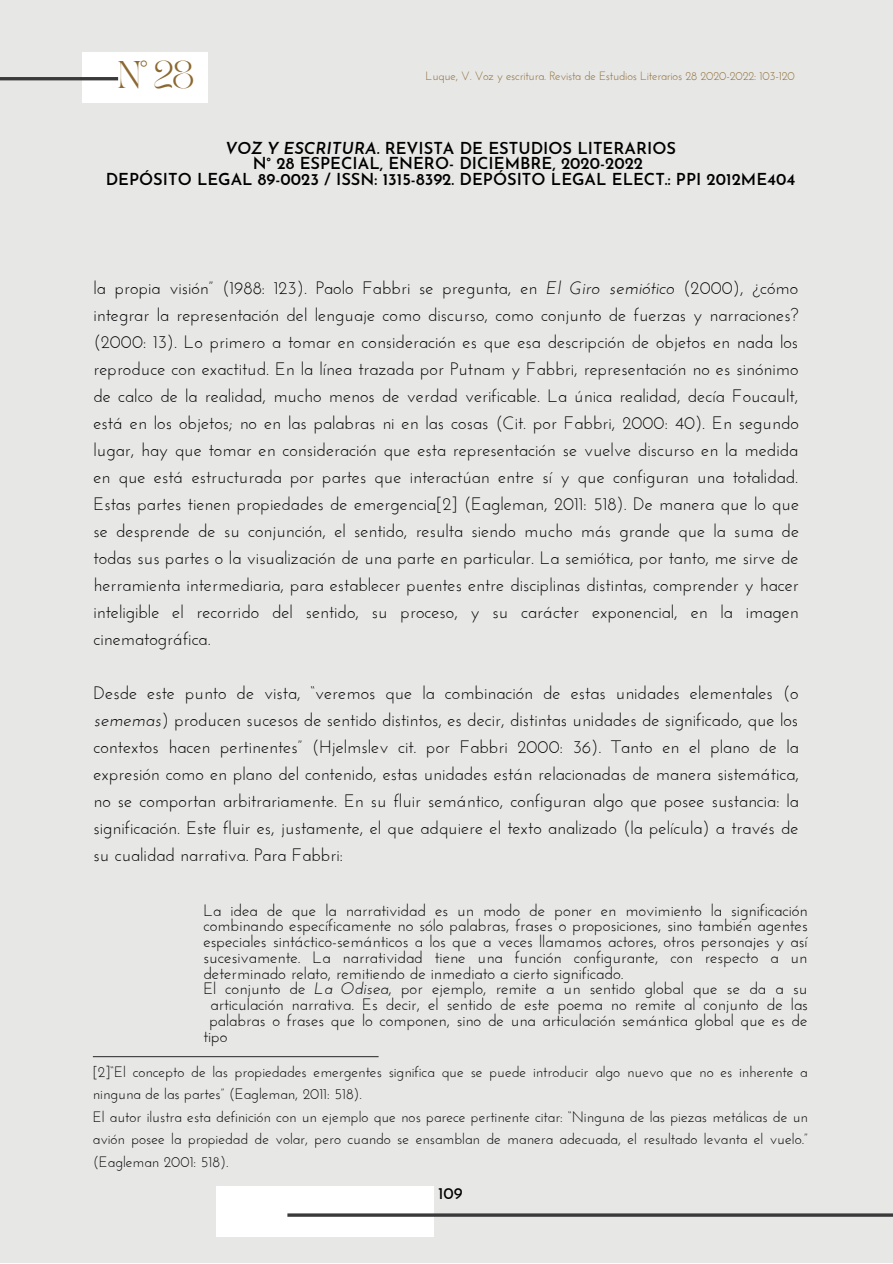
<style>
.page{position:relative;width:893px;height:1264px;background:#fff}
.page>*{position:absolute;margin:0;border:0;box-sizing:border-box;transform-origin:0 0}
.t1{font:27px "TAN PEARL Regular";color:#8b6830}
.t2{font:18px/27px "Josefin Sans";color:#000;text-align:justify}
.t3{font:16.5px "Josefin Sans";color:#000}
.t4{font:600 16.5px/15.8px "Josefin Sans";color:#000;text-align:center}
.t5{font:16.5px "Josefin Sans";color:#000}
.t6{font:15px/22.5px "Josefin Sans";letter-spacing:-.005em;color:#000}
.t7{font:12px "Josefin Sans";letter-spacing:-.02em;color:#8b6830}
.s1{font-style:italic}
</style>
<div class="page">
<div style="left:0;top:0;width:892px;height:1262px;background:#e7e7e6"></div>
<div style="left:216px;top:1186px;width:218px;height:50px;background:#fff"></div>
<hr style="left:287px;top:1213px;width:605px;height:3px;background:#3b3a3b">
<hr style="left:93px;top:1056px;width:285px;height:1px;background:#3b3a3b">
<div style="left:82px;top:53px;width:126px;height:50px;background:#fff"></div>
<hr style="left:0;top:77px;width:118px;height:3px;background:#3b3a3b">
<h1 class="t1" style="left:118px;top:61px;width:79px">N° 28</h1>
<p class="t7" style="left:425px;top:71px;width:371px">Luque, V. Voz y escritura. Revista de Estudios Literarios 28 2020-2022: 103-120</p>
<p class="t4" style="left:106px;top:141px;width:691px"><span class="s1">VOZ Y ESCRITURA.</span> REVISTA DE ESTUDIOS LITERARIOS<br>N° 28 ESPECIAL, ENERO- DICIEMBRE, 2020-2022<br>DEPÓSITO LEGAL 89-0023 / ISSN: 1315-8392. DEPÓSITO LEGAL ELECT.: PPI 2012ME404</p>
<p class="t2" style="left:93px;top:276px;width:707px">la propia visión” (1988: 123). Paolo Fabbri se pregunta, en <span class="s1">El Giro semiótico</span> (2000), ¿cómo integrar la representación del lenguaje como discurso, como conjunto de fuerzas y narraciones? (2000: 13). Lo primero a tomar en consideración es que esa descripción de objetos en nada los reproduce con exactitud. En la línea trazada por Putnam y Fabbri, representación no es sinónimo de calco de la realidad, mucho menos de verdad verificable. La única realidad, decía Foucault, está en los objetos; no en las palabras ni en las cosas (Cit. por Fabbri, 2000: 40). En segundo lugar, hay que tomar en consideración que esta representación se vuelve discurso en la medida en que está estructurada por partes que interactúan entre sí y que configuran una totalidad.<br>Estas partes tienen propiedades de emergencia[2] (Eagleman, 2011: 518). De manera que lo que se desprende de su conjunción, el sentido, resulta siendo mucho más grande que la suma de todas sus partes o la visualización de una parte en particular. La semiótica, por tanto, me sirve de herramienta intermediaria, para establecer puentes entre disciplinas distintas, comprender y hacer inteligible el recorrido del sentido, su proceso, y su carácter exponencial, en la imagen cinematográfica.</p>
<p class="t2" style="left:93px;top:680px;width:707px">Desde este punto de vista, “veremos que la combinación de estas unidades elementales (o <span class="s1">sememas</span>) producen sucesos de sentido distintos, es decir, distintas unidades de significado, que los contextos hacen pertinentes” (Hjelmslev cit. por Fabbri 2000: 36). Tanto en el plano de la expresión como en plano del contenido, estas unidades están relacionadas de manera sistemática, no se comportan arbitrariamente. En su fluir semántico, configuran algo que posee sustancia: la significación. Este fluir es, justamente, el que adquiere el texto analizado (la película) a través de su cualidad narrativa. Para Fabbri:</p>
<p class="t3" style="left:203px;top:903px;width:606px">La idea de que la narratividad es un modo de poner en movimiento la significación</p>
<p class="t3" style="left:203px;top:919px;width:606px">combinando específicamente no sólo palabras, frases o proposiciones, sino también agentes</p>
<p class="t3" style="left:203px;top:934px;width:606px">especiales sintáctico-semánticos a los que a veces llamamos actores, otros personajes y así</p>
<p class="t3" style="left:203px;top:950px;width:605px">sucesivamente. La narratividad tiene una función configurante, con respecto a un</p>
<p class="t3" style="left:203px;top:966px;width:421px">determinado relato, remitiendo de inmediato a cierto significado.</p>
<p class="t3" style="left:203px;top:982px;width:605px">El conjunto de <span class="s1">La Odisea</span>, por ejemplo, remite a un sentido global que se da a su</p>
<p class="t3" style="left:210px;top:997px;width:599px">articulación narrativa. Es decir, el sentido de este poema no remite al conjunto de las</p>
<p class="t3" style="left:209px;top:1013px;width:599px">palabras o frases que lo componen, sino de una articulación semántica global que es de</p>
<p class="t3" style="left:203px;top:1029px;width:26px">tipo</p>
<p class="t6" style="left:93px;top:1061px;width:716px">[2]“El concepto de las propiedades emergentes significa que se puede introducir algo nuevo que no es inherente a ninguna de las partes” (Eagleman, 2011: 518).<br>El autor ilustra esta definición con un ejemplo que nos parece pertinente citar: “Ninguna de las piezas metálicas de un avión posee la propiedad de volar, pero cuando se ensamblan de manera adecuada, el resultado levanta el vuelo.” (Eagleman 2001: 518).</p>
<p class="t5" style="left:438px;top:1186px;width:26px">109</p>
</div>
